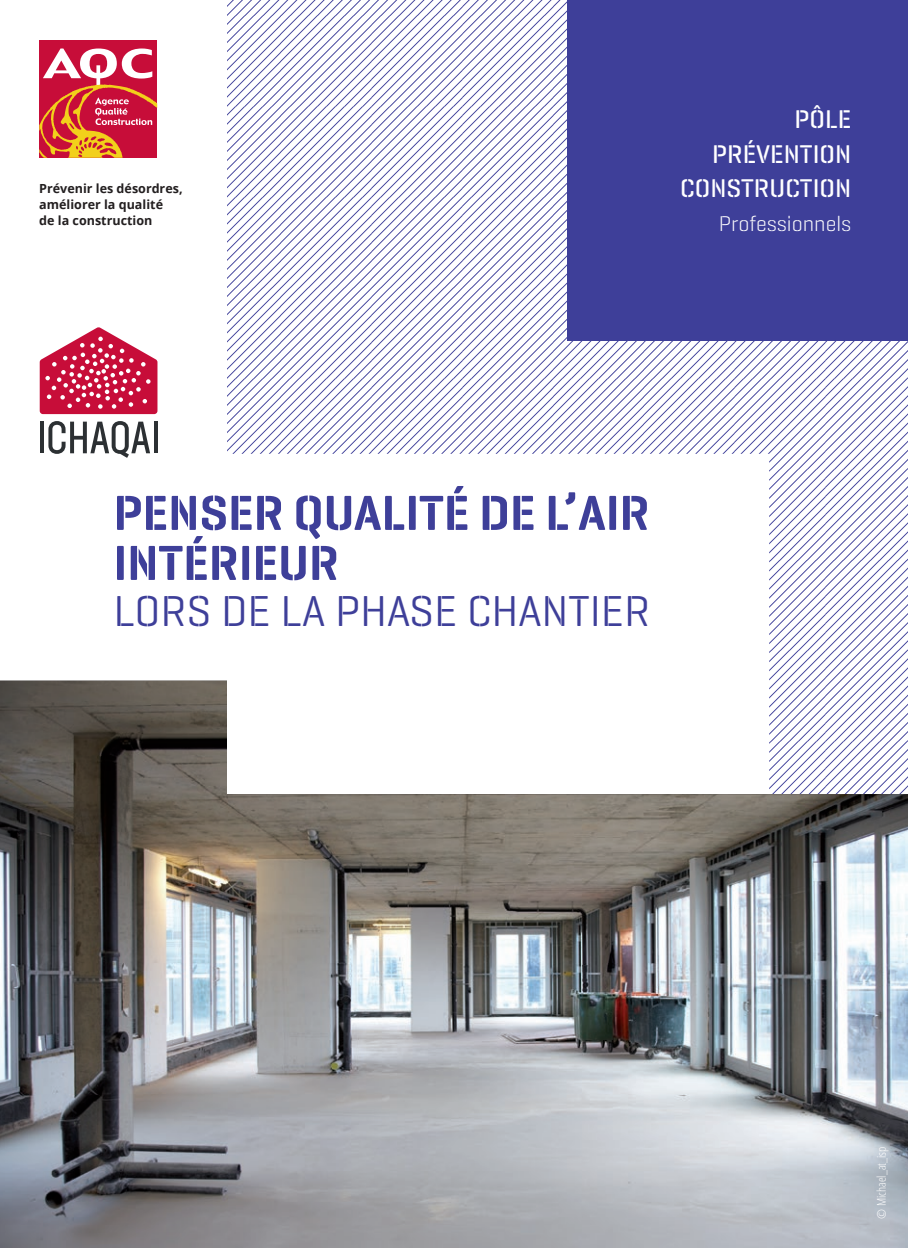
<style>
.page{position:relative;width:908px;height:1248px;background:#fff}
.page>*{position:absolute;margin:0;border:0;box-sizing:border-box;transform-origin:0 0}
.t1{font:600 50px/50px "Geogrotesque Stencil B";color:#3e3f99}
.t2{font:44px "Geogrotesque Stencil A";color:#3e3f99}
.t3{font:500 26px/34.8px "Geogrotesque Stencil C";color:#fff;text-align:right}
.t4{font:21.8px "Geogrotesque Stencil A Lg";color:#fff}
.t5{font:700 12.6px/16px "Open Sans";color:#231f20}
.t6{font:300 condensed 12px "Open Sans";color:#fff}
</style>
<div class="page">
<svg style="left:227px;top:0;width:680px;height:680px"></svg>
<img style="left:0;top:680px;width:907px;height:567px">
<div style="left:567px;top:0;width:340px;height:340px;background:#3e3f99"></div>
<div style="left:39px;top:40px;width:118px;height:118px;background:#c70d39"></div>
<svg style="left:39px;top:48px;width:118px;height:110px"></svg>
<svg style="left:48px;top:421px;width:102px;height:37px"></svg>
<hr style="left:40px;top:421px;width:4px;height:32px;background:#2c3033">
<svg style="left:154px;top:421px;width:3px;height:32px"></svg>
<svg style="left:40px;top:327px;width:117px;height:87px"></svg>
<p class="t5" style="left:39px;top:180px;width:145px">Prévenir les désordres, améliorer la qualité<br>de la construction</p>
<h3 class="t3" style="left:680px;top:101px;width:172px">PÔLE<br>PRÉVENTION<br>CONSTRUCTION</h3>
<h3 class="t4" style="left:718px;top:210px;width:134px">Professionnels</h3>
<h1 class="t1" style="left:113px;top:487px;width:537px">PENSER QUALITÉ DE L’AIR<br>INTÉRIEUR</h1>
<h2 class="t2" style="left:113px;top:583px;width:538px">LORS DE LA PHASE CHANTIER</h2>
<p class="t6" style="left:872px;top:1218px;width:73px;rotate:-90deg">© Michael_at_isp</p>
</div>
